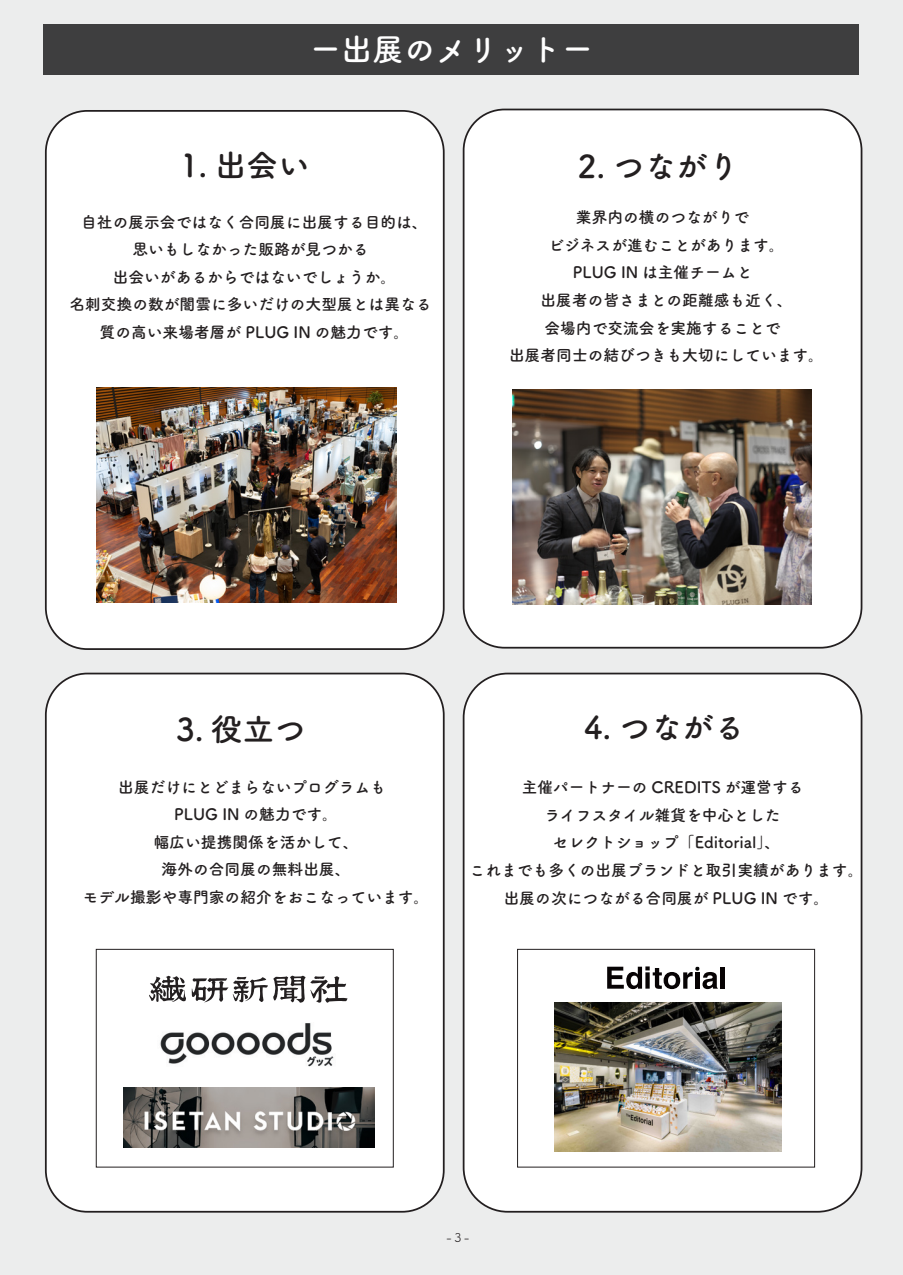
<style>
.page{position:relative;width:903px;height:1275px;background:#eceded}
.page>*{position:absolute;margin:0;border:0;box-sizing:border-box;transform-origin:0 0}
.t1{font:31.5px "Tsuku A Rd Gothic Std B";color:#231f20}
.t2{font:31.5px "Tsuku A Rd Gothic Std B";color:#fff}
.t3{font:15.75px/27.7px "Tsuku A Rd Gothic Std B";color:#231f20;text-align:center}
.t4{font:12.25px "Tsuku A Rd Gothic Std R";color:#231f20}
</style>
<div class="page">
<div style="left:46px;top:111px;width:398px;height:538px;background:#fff;border-radius:41px"></div>
<div style="left:45px;top:110px;width:400px;height:540px;border:2px solid #231f20;border-radius:41px"></div>
<div style="left:464px;top:109px;width:397px;height:539px;background:#fff;border-radius:41px"></div>
<div style="left:463px;top:109px;width:399px;height:540px;border:2px solid #231f20;border-radius:41px"></div>
<div style="left:46px;top:673px;width:398px;height:539px;background:#fff;border-radius:42px"></div>
<div style="left:45px;top:673px;width:400px;height:540px;border:2px solid #231f20;border-radius:42px"></div>
<div style="left:464px;top:673px;width:397px;height:539px;background:#fff;border-radius:44px"></div>
<div style="left:463px;top:673px;width:399px;height:540px;border:2px solid #231f20;border-radius:44px"></div>
<img style="left:97px;top:388px;width:299px;height:215px">
<hr style="left:721px;top:967px;width:4px;height:22px;background:#070304">
<svg style="left:607px;top:966px;width:111px;height:23px"></svg>
<div style="left:517px;top:949px;width:298px;height:218px;border:1px solid #231f20"></div>
<img style="left:512px;top:389px;width:299px;height:215px">
<svg style="left:149px;top:976px;width:37px;height:26px"></svg>
<svg style="left:192px;top:975px;width:155px;height:28px"></svg>
<img style="left:123px;top:1087px;width:252px;height:60px">
<img style="left:160px;top:1023px;width:174px;height:44px">
<div style="left:44px;top:24px;width:815px;height:51px;background:#3e3e3f"></div>
<div style="left:96px;top:949px;width:298px;height:218px;border:1px solid #231f20"></div>
<img style="left:554px;top:1003px;width:228px;height:148px">
<h1 class="t2" style="left:310px;top:25px;width:285px">ー出展のメリットー</h1>
<h1 class="t1" style="left:180px;top:141px;width:131px">1. 出会い</h1>
<h1 class="t1" style="left:578px;top:142px;width:162px">2. つながり</h1>
<p class="t3" style="left:509px;top:203px;width:316px">業界内の横のつながりで<br>ビジネスが進むことがあります。<br>PLUG IN は主催チームと<br>出展者の皆さまとの距離感も近く、<br>会場内で交流会を実施することで<br>出展者同士の結びつきも大切にしています。</p>
<p class="t3" style="left:69px;top:207px;width:364px">自社の展示会ではなく合同展に出展する目的は、思いもしなかった販路が見つかる<br>出会いがあるからではないでしょうか。<br>名刺交換の数が闇雲に多いだけの大型展とは異なる質の高い来場者層が PLUG IN の魅力です。</p>
<h1 class="t1" style="left:176px;top:705px;width:131px">3. 役立つ</h1>
<p class="t3" style="left:83px;top:772px;width:348px">出展だけにとどまらないプログラムも<br>PLUG IN の魅力です。<br>幅広い提携関係を活かして、<br>海外の合同展の無料出展、<br>モデル撮影や専門家の紹介をおこなっています。</p>
<h1 class="t1" style="left:584px;top:703px;width:162px">4. つながる</h1>
<p class="t3" style="left:470px;top:773px;width:395px">主催パートナーの CREDITS が運営する<br>ライフスタイル雑貨を中心とした<br>セレクトショップ「Editorial」、<br>これまでも多くの出展ブランドと取引実績があります。出展の次につながる合同展が PLUG IN です。</p>
<p class="t4" style="left:446px;top:1228px;width:25px">-3-</p>
</div>
